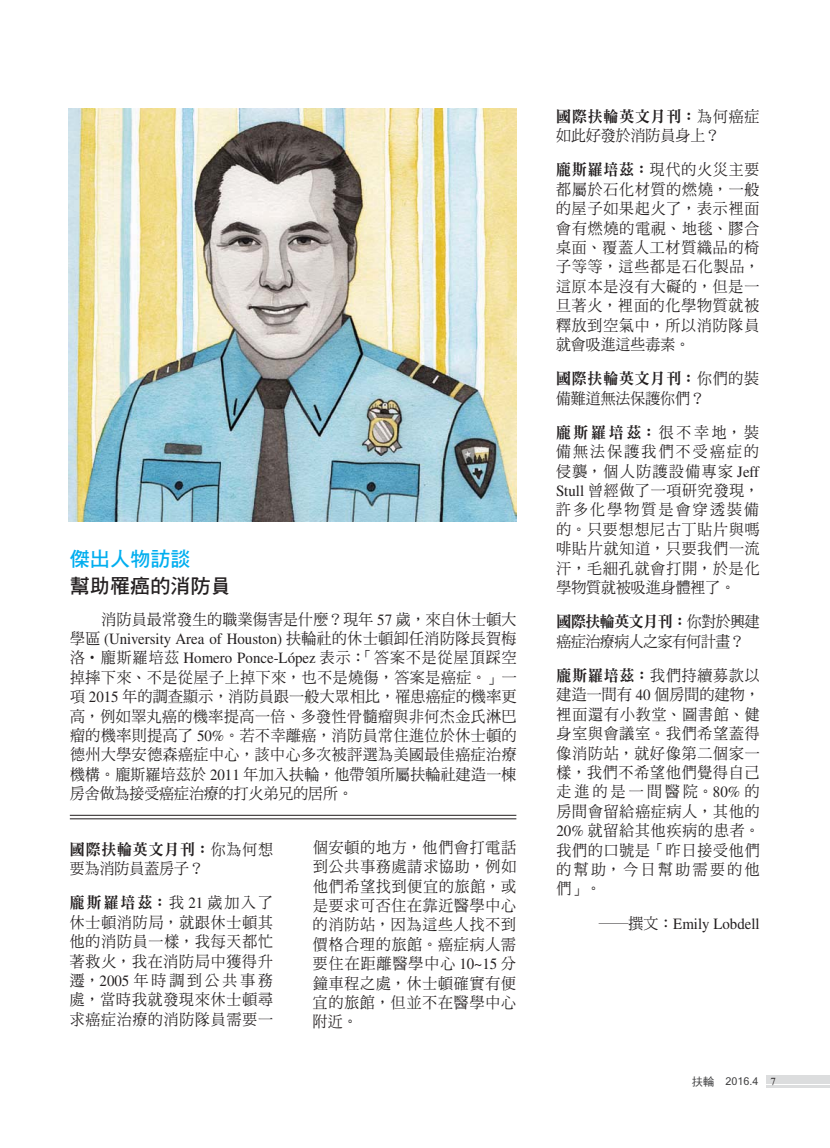
<style>
.page{position:relative;width:830px;height:1148px;background:#fff}
.page>*{position:absolute;margin:0;border:0;box-sizing:border-box;transform-origin:0 0}
.t1{font:20.1px "DF Hei Std W7 E Ten B5 H";color:#231f20}
.t2{font:20.1px "DF Hei Std W7 E Ten B5 H";color:#00aeef}
.t3{font:15.6px/19.4px "DF Ming Std W5 E Ten B5 H";letter-spacing:.06em;color:#231f20;text-align:justify;scale:.95 1}
.t4{font:15.6px "DF Ming Std W9 E Ten B5 H";letter-spacing:.06em;color:#231f20;scale:.95 1}
.t5{font:15.6px "Times LT Std";color:#231f20;scale:.95 1}
.t6{font:15.6px/34.2px "DF Ming Std W5 E Ten B5 H";color:#231f20;scale:.95 1}
.t7{font:15.6px "DF Ming Std W5 E Ten B5 H";letter-spacing:.015em;color:#231f20;scale:.95 1}
.t8{font:15.6px/34.2px "DF Ming Std W5 E Ten B5 H";letter-spacing:-.03em;color:#231f20;scale:.95 1}
.t9{font:15.6px "DF Ming Std W9 E Ten B5 H";letter-spacing:-.025em;color:#231f20;scale:.95 1}
.t10{font:13.5px "Aparajita";color:#231f20}
.t11{font:12px "Latha";color:#404041}
.t12{font:11.25px "DF Hei W5 WIN BF E Ten B5 H";color:#404041}
.s1{font-family:"Times LT Std"}
.s2{font-family:"DF Ming Std W5 E Ten B5 H"}
.s3{font-family:"DF Ming Std W9 E Ten B5 H"}
</style>
<div class="page">
<div style="left:766px;top:1075px;width:63px;height:9px;background:#dcddde"></div>
<hr style="left:766px;top:1085px;width:63px;height:2px;background:#dcddde">
<hr style="left:70px;top:815px;width:446px;height:1px;background:#231f20">
<hr style="left:70px;top:818px;width:446px;height:1px;background:#231f20">
<img style="left:69px;top:108px;width:447px;height:413px">
<p class="t2" style="left:70px;top:550px;width:122px">傑出人物訪談</p>
<p class="t1" style="left:70px;top:578px;width:163px">幫助罹癌的消防員</p>
<p class="t7" style="left:102px;top:613px;width:438px">消防員最常發生的職業傷害是什麼？現年 <span class="s1">57</span> 歲，來自休士頓大</p>
<p class="t5" style="left:70px;top:633px;width:471px"><span class="s2">學區</span> (University Area of Houston) <span class="s2">扶輪社的休士頓卸任消防隊長賀梅</span></p>
<p class="t3" style="left:70px;top:650px;width:472px">洛‧龐斯羅培茲 <span class="s1">Homero Ponce-López</span> 表示：「答案不是從屋頂踩空掉摔下來、不是從屋子上掉下來，也不是燒傷，答案是癌症。」一項 <span class="s1">2015</span> 年的調查顯示，消防員跟一般大眾相比，罹患癌症的機率更高，例如睪丸癌的機率提高一倍、多發性骨髓瘤與非何杰金氏淋巴瘤的機率則提高了 <span class="s1">50%</span>。若不幸離癌，消防員常住進位於休士頓的德州大學安德森癌症中心，該中心多次被評選為美國最佳癌症治療機構。龐斯羅培茲於 <span class="s1">2011</span> 年加入扶輪，他帶領所屬扶輪社建造一棟房舍做為接受癌症治療的打火弟兄的居所。</p>
<p class="t4" style="left:70px;top:843px;width:215px">國際扶輪英文月刊：<span class="s2">你為何想</span></p>
<p class="t6" style="left:70px;top:853px;width:143px">要為消防員蓋房子？</p>
<p class="t4" style="left:70px;top:896px;width:215px">龐斯羅培茲：<span class="s2">我</span> <span class="s1">21</span> <span class="s2">歲加入了</span></p>
<p class="t3" style="left:70px;top:914px;width:215px">休士頓消防局，就跟休士頓其他的消防員一樣，我每天都忙著救火，我在消防局中獲得升遷，<span class="s1">2005</span>年時調到公共事務處，當時我就發現來休士頓尋求癌症治療的消防隊員需要一</p>
<p class="t3" style="left:313px;top:839px;width:215px">個安頓的地方，他們會打電話到公共事務處請求協助，例如他們希望找到便宜的旅館，或是要求可否住在靠近醫學中心的消防站，因為這些人找不到價格合理的旅館。癌症病人需要住在距離醫學中心 <span class="s1">10~15</span> 分鐘車程之處，休士頓確實有便宜的旅館，但並不在醫學中心附近。</p>
<p class="t4" style="left:556px;top:110px;width:215px">國際扶輪英文月刊：<span class="s2">為何癌症</span></p>
<p class="t6" style="left:556px;top:120px;width:215px">如此好發於消防員身上？<br><span class="s3">龐斯羅培茲：</span>現代的火災主要</p>
<p class="t3" style="left:556px;top:181px;width:215px">都屬於石化材質的燃燒，一般的屋子如果起火了，表示裡面會有燃燒的電視、地毯、膠合桌面、覆蓋人工材質織品的椅子等等，這些都是石化製品，這原本是沒有大礙的，但是一旦著火，裡面的化學物質就被釋放到空氣中，所以消防隊員就會吸進這些毒素。</p>
<p class="t4" style="left:556px;top:372px;width:215px">國際扶輪英文月刊：<span class="s2">你們的裝</span></p>
<p class="t6" style="left:556px;top:383px;width:158px">備難道無法保護你們？</p>
<p class="t4" style="left:556px;top:426px;width:215px">龐斯羅培茲：<span class="s2">很不幸地，裝</span></p>
<p class="t3" style="left:556px;top:444px;width:216px">備無法保護我們不受癌症的侵襲，個人防護設備專家 <span class="s1">Jeff Stull</span> 曾經做了一項研究發現，許多化學物質是會穿透裝備的。只要想想尼古丁貼片與嗎啡貼片就知道，只要我們一流汗，毛細孔就會打開，於是化學物質就被吸進身體裡了。</p>
<p class="t9" style="left:556px;top:615px;width:215px">國際扶輪英文月刊：<span class="s2">你對於興建</span></p>
<p class="t8" style="left:556px;top:626px;width:215px">癌症治療病人之家有何計畫？<span class="s3">龐斯羅培茲：</span>我們持續募款以</p>
<p class="t3" style="left:556px;top:687px;width:215px">建造一間有 <span class="s1">40</span> 個房間的建物，裡面還有小教堂、圖書館、健身室與會議室。我們希望蓋得像消防站，就好像第二個家一樣，我們不希望他們覺得自己走進的是一間醫院。<span class="s1">80%</span>的房間會留給癌症病人，其他的<span class="s1">20%</span> 就留給其他疾病的患者。我們的口號是「昨日接受他們的幫助，今日幫助需要的他們」。</p>
<p class="t5" style="left:598px;top:917px;width:171px"><span class="s2">─撰文：</span>Emily Lobdell</p>
<p class="t12" style="left:692px;top:1076px;width:13px">׮</p>
<p class="t11" style="left:725px;top:1074px;width:34px">2016.4</p>
<p class="t10" style="left:770px;top:1072px;width:7px">7</p>
</div>
